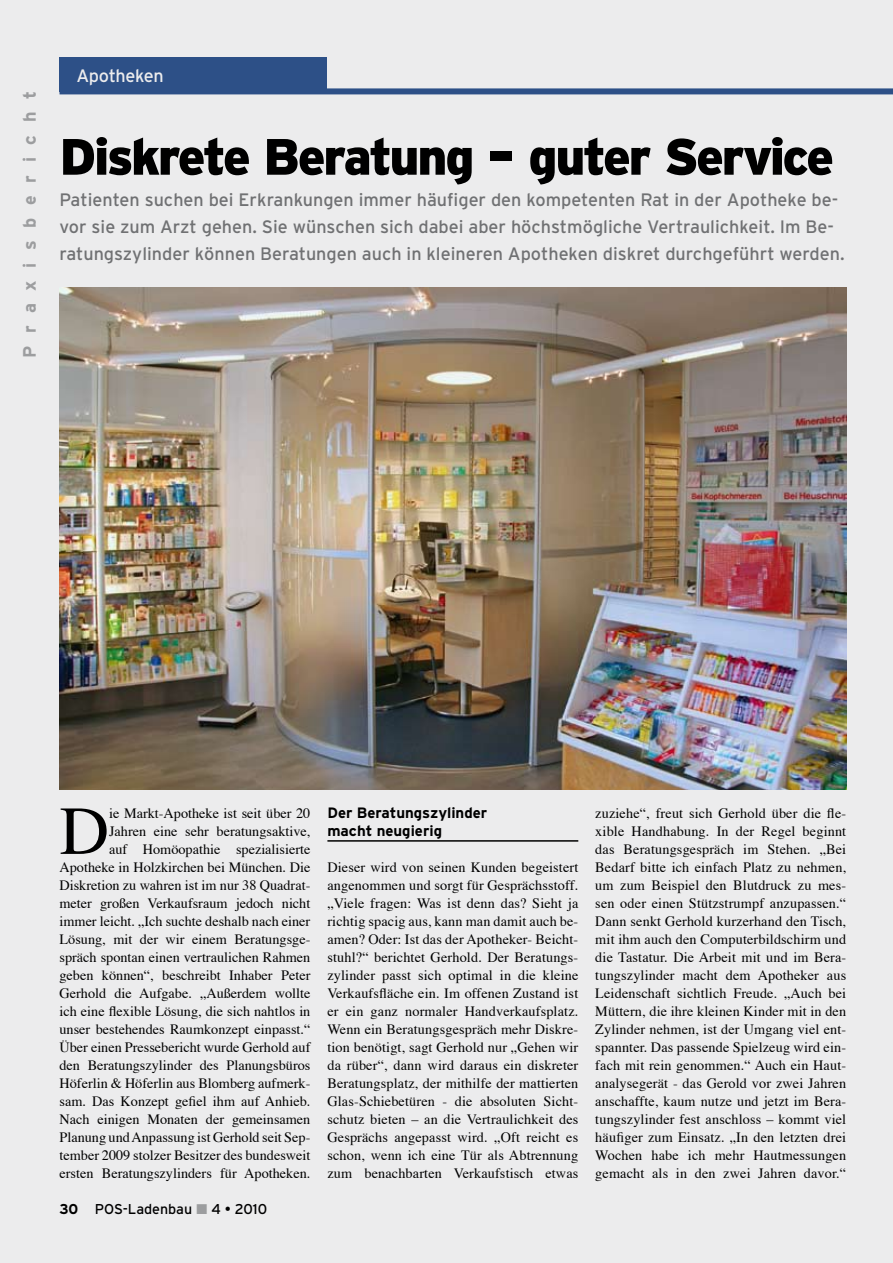
<style>
.page{position:relative;width:893px;height:1263px;background:#ececed}
.page>*{position:absolute;margin:0;border:0;box-sizing:border-box;transform-origin:0 0}
.t1{font:68.55px "Times";color:#000}
.t2{font:900 51px "Interstate";letter-spacing:-.05em;color:#000}
.t3{font:18px/27px "Interstate";color:#707173}
.t4{font:700 18px "Interstate";letter-spacing:.7em;color:#9c9d9f}
.t5{font:18px "Interstate";letter-spacing:-.02em;color:#ececed}
.t6{font:700 15px/18px "Interstate";color:#000}
.t7{font:14.25px/18px "Times";color:#000;text-align:justify}
.t8{font:14.25px "Interstate";color:#000}
.s1{font-weight:700}
.s2{color:#9c9d9f}
</style>
<div class="page">
<div style="left:60px;top:57px;width:267px;height:34px;background:#2d5087"></div>
<div style="left:60px;top:88px;width:833px;height:6px;background:#2d5087"></div>
<img style="left:60px;top:287px;width:786px;height:502px">
<hr style="left:327px;top:840px;width:251px;height:2px;background:#000">
<p class="t4" style="left:19px;top:358px;width:268px;rotate:-90deg">Praxisbericht</p>
<p class="t5" style="left:77px;top:65px;width:89px">Apotheken</p>
<h2 class="t2" style="left:60px;top:128px;width:776px">Diskrete Beratung – guter Service</h2>
<p class="t3" style="left:60px;top:186px;width:787px">Patienten suchen bei Erkrankungen immer häufiger den kompetenten Rat in der Apotheke be&shy;vor sie zum Arzt gehen. Sie wünschen sich dabei aber höchstmögliche Vertraulichkeit. Im Be&shy;ratungszylinder können Beratungen auch in kleineren Apotheken diskret durchgeführt werden.</p>
<p class="t7" style="left:60px;top:805px;width:252px;text-align:right">ie Markt-Apotheke ist seit über 20<br>Jahren eine sehr beratungsaktive,<br>auf Homöopathie spezialisierte Apotheke in Holzkirchen bei München. Die Diskretion zu wahren ist im nur 38 Quadrat&shy;meter großen Verkaufsraum jedoch nicht immer leicht. „Ich suchte deshalb nach einer Lösung, mit der wir einem Beratungsge&shy;spräch spontan einen vertraulichen Rahmen geben können“, beschreibt Inhaber Peter Gerhold die Aufgabe. „Außerdem wollte ich eine flexible Lösung, die sich nahtlos in unser bestehendes Raumkonzept einpasst.“ Über einen Pressebericht wurde Gerhold auf den Beratungszylinder des Planungsbüros Höferlin &amp; Höferlin aus Blomberg aufmerk&shy;sam. Das Konzept gefiel ihm auf Anhieb.<br>Nach einigen Monaten der gemeinsamen Planung und Anpassung ist Gerhold seit Sep&shy;tember 2009 stolzer Besitzer des bundesweit ersten Beratungszylinders für Apotheken.</p>
<p class="t6" style="left:327px;top:803px;width:161px">Der Beratungszylinder macht neugierig</p>
<h1 class="t1" style="left:60px;top:787px;width:51px">D</h1>
<p class="t7" style="left:327px;top:859px;width:252px">Dieser wird von seinen Kunden begeistert angenommen und sorgt für Gesprächsstoff. „Viele fragen: Was ist denn das? Sieht ja richtig spacig aus, kann man damit auch be&shy;amen? Oder: Ist das der Apotheker- Beicht&shy;stuhl?“ berichtet Gerhold. Der Beratungs&shy;zylinder passt sich optimal in die kleine Verkaufsfläche ein. Im offenen Zustand ist er ein ganz normaler Handverkaufsplatz.<br>Wenn ein Beratungsgespräch mehr Diskre&shy;tion benötigt, sagt Gerhold nur „Gehen wir da rüber“, dann wird daraus ein diskreter Beratungsplatz, der mithilfe der mattierten Glas-Schiebetüren - die absoluten Sicht&shy;schutz bieten – an die Vertraulichkeit des Gesprächs angepasst wird. „Oft reicht es schon, wenn ich eine Tür als Abtrennung zum benachbarten Verkaufstisch etwas</p>
<p class="t8" style="left:60px;top:1201px;width:209px"><span class="s1">30</span> POS-Ladenbau <span class="s2">■</span> 4 • 2010</p>
<p class="t7" style="left:595px;top:805px;width:252px">zuziehe“, freut sich Gerhold über die fle&shy;xible Handhabung. In der Regel beginnt das Beratungsgespräch im Stehen. „Bei Bedarf bitte ich einfach Platz zu nehmen, um zum Beispiel den Blutdruck zu mes&shy;sen oder einen Stützstrumpf anzupassen.“ Dann senkt Gerhold kurzerhand den Tisch, mit ihm auch den Computerbildschirm und die Tastatur. Die Arbeit mit und im Bera&shy;tungszylinder macht dem Apotheker aus Leidenschaft sichtlich Freude. „Auch bei Müttern, die ihre kleinen Kinder mit in den Zylinder nehmen, ist der Umgang viel ent&shy;spannter. Das passende Spielzeug wird ein&shy;fach mit rein genommen.“ Auch ein Haut&shy;analysegerät - das Gerold vor zwei Jahren anschaffte, kaum nutze und jetzt im Bera&shy;tungszylinder fest anschloss – kommt viel häufiger zum Einsatz. „In den letzten drei Wochen habe ich mehr Hautmessungen gemacht als in den zwei Jahren davor.“</p>
</div>
